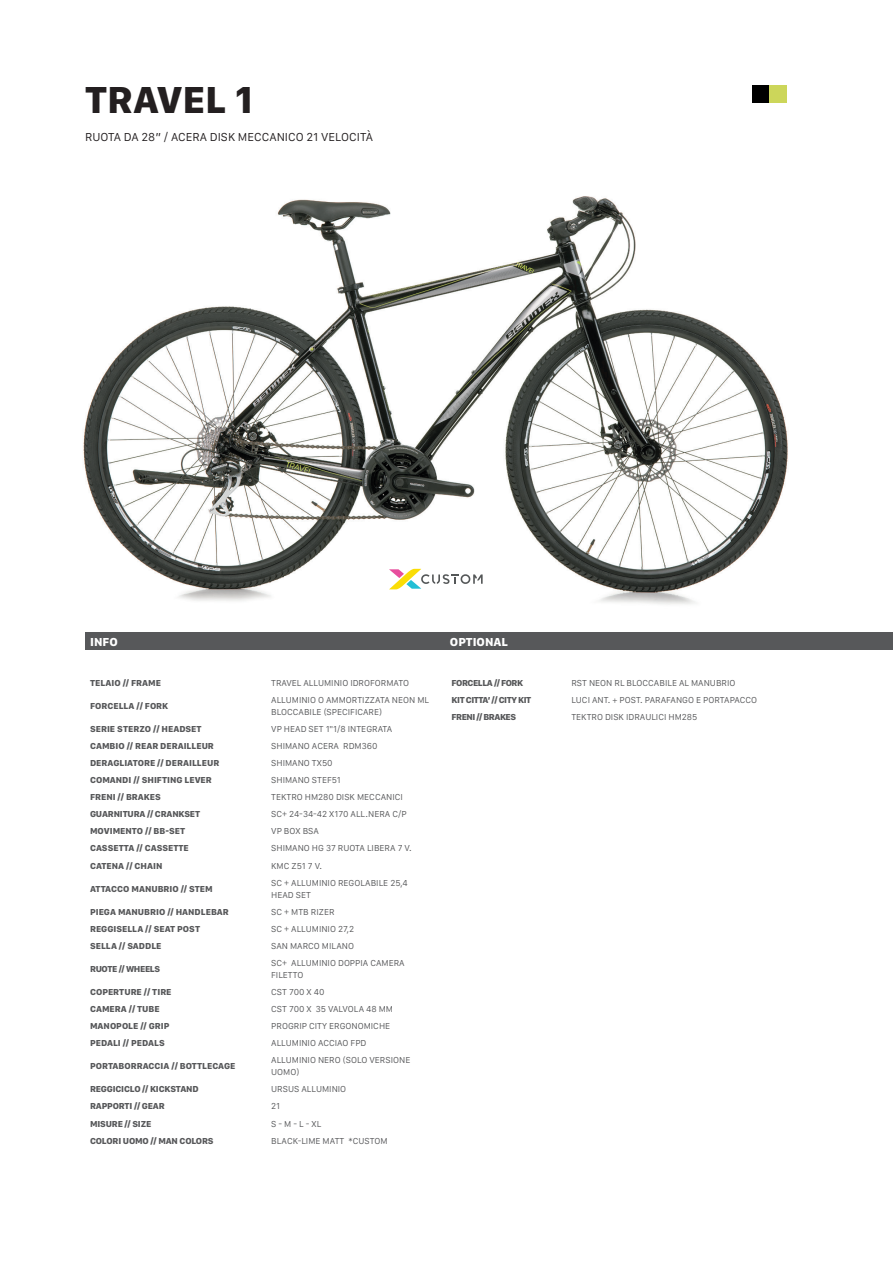
<style>
.page{position:relative;width:893px;height:1263px;background:#fff}
.page>*{position:absolute;margin:0;border:0;box-sizing:border-box;transform-origin:0 0}
.t1{font:800 39px "San Francisco Text";color:#231f20}
.t2{font:12px "San Francisco Text";color:#231f20}
.t3{font:800 12px "San Francisco Text";color:#fff}
.t4{font:9px/12px "San Francisco Text";color:#57585a}
.t5{font:800 9px "San Francisco Text";color:#57585a}
.t6{font:800 9px "San Francisco Text";letter-spacing:-.02em;color:#57585a}
.t7{font:800 9px "San Francisco Text";letter-spacing:-.05em;color:#57585a}
.t8{font:800 9px "San Francisco Text";letter-spacing:-.045em;color:#57585a}
.t9{font:800 9px "San Francisco Text";letter-spacing:-.04em;color:#57585a}
</style>
<div class="page">
<div style="left:85px;top:632px;width:808px;height:18px;background:#57585a"></div>
<div style="left:753px;top:85px;width:17px;height:17px;background:#000"></div>
<div style="left:770px;top:85px;width:17px;height:17px;background:#ccd65a"></div>
<img style="left:83px;top:196px;width:705px;height:409px">
<svg style="left:389px;top:569px;width:94px;height:20px"></svg>
<p class="t1" style="left:85px;top:75px;width:170px">TRAVEL 1</p>
<p class="t2" style="left:85px;top:130px;width:289px">RUOTA DA 28” / ACERA DISK MECCANICO 21 VELOCITÀ</p>
<p class="t3" style="left:90px;top:634px;width:29px">INFO</p>
<p class="t3" style="left:450px;top:634px;width:60px">OPTIONAL</p>
<p class="t7" style="left:452px;top:677px;width:73px">FORCELLA // FORK</p>
<p class="t4" style="left:571px;top:677px;width:166px">RST NEON RL BLOCCABILE AL MANUBRIO</p>
<p class="t8" style="left:452px;top:694px;width:81px">KIT CITTA’ // CITY KIT</p>
<p class="t4" style="left:571px;top:694px;width:187px">LUCI ANT. + POST. PARAFANGO E PORTAPACCO</p>
<p class="t7" style="left:452px;top:711px;width:66px">FRENI // BRAKES</p>
<p class="t4" style="left:571px;top:711px;width:128px">TEKTRO DISK IDRAULICI HM285</p>
<p class="t5" style="left:90px;top:677px;width:72px">TELAIO // FRAME</p>
<p class="t4" style="left:271px;top:677px;width:139px">TRAVEL ALLUMINIO IDROFORMATO</p>
<p class="t5" style="left:90px;top:700px;width:80px">FORCELLA // FORK</p>
<p class="t4" style="left:271px;top:694px;width:159px">ALLUMINIO O AMMORTIZZATA NEON ML<br>BLOCCABILE (SPECIFICARE)</p>
<p class="t5" style="left:90px;top:723px;width:113px">SERIE STERZO // HEADSET</p>
<p class="t4" style="left:271px;top:723px;width:123px">VP HEAD SET 1"1/8 INTEGRATA</p>
<p class="t5" style="left:90px;top:740px;width:125px">CAMBIO // REAR DERAILLEUR</p>
<p class="t4" style="left:271px;top:741px;width:108px">SHIMANO ACERA RDM360</p>
<p class="t5" style="left:90px;top:757px;width:131px">DERAGLIATORE // DERAILLEUR</p>
<p class="t4" style="left:271px;top:758px;width:63px">SHIMANO TX50</p>
<p class="t5" style="left:90px;top:774px;width:123px">COMANDI // SHIFTING LEVER</p>
<p class="t4" style="left:271px;top:775px;width:71px">SHIMANO STEF51</p>
<p class="t5" style="left:90px;top:791px;width:72px">FRENI // BRAKES</p>
<p class="t4" style="left:271px;top:792px;width:133px">TEKTRO HM280 DISK MECCANICI</p>
<p class="t6" style="left:90px;top:809px;width:112px">GUARNITURA // CRANKSET</p>
<p class="t4" style="left:271px;top:809px;width:137px">SC+ 24-34-42 X170 ALL.NERA C/P</p>
<p class="t5" style="left:90px;top:826px;width:97px">MOVIMENTO // BB-SET</p>
<p class="t4" style="left:271px;top:826px;width:49px">VP BOX BSA</p>
<p class="t5" style="left:90px;top:843px;width:100px">CASSETTA // CASSETTE</p>
<p class="t4" style="left:271px;top:843px;width:142px">SHIMANO HG 37 RUOTA LIBERA 7 V.</p>
<p class="t5" style="left:90px;top:860px;width:74px">CATENA // CHAIN</p>
<p class="t4" style="left:271px;top:860px;width:52px">KMC Z51 7 V.</p>
<p class="t5" style="left:90px;top:883px;width:124px">ATTACCO MANUBRIO // STEM</p>
<p class="t4" style="left:271px;top:877px;width:138px">SC + ALLUMINIO REGOLABILE 25,4<br>HEAD SET</p>
<p class="t5" style="left:90px;top:906px;width:140px">PIEGA MANUBRIO // HANDLEBAR</p>
<p class="t4" style="left:271px;top:906px;width:65px">SC + MTB RIZER</p>
<p class="t5" style="left:90px;top:923px;width:112px">REGGISELLA // SEAT POST</p>
<p class="t4" style="left:271px;top:923px;width:84px">SC + ALLUMINIO 27,2</p>
<p class="t5" style="left:90px;top:940px;width:73px">SELLA // SADDLE</p>
<p class="t4" style="left:271px;top:940px;width:84px">SAN MARCO MILANO</p>
<p class="t9" style="left:90px;top:963px;width:72px">RUOTE // WHEELS</p>
<p class="t4" style="left:271px;top:957px;width:135px">SC+ ALLUMINIO DOPPIA CAMERA<br>FILETTO</p>
<p class="t5" style="left:90px;top:986px;width:83px">COPERTURE // TIRE</p>
<p class="t4" style="left:271px;top:987px;width:55px">CST 700 X 40</p>
<p class="t5" style="left:90px;top:1003px;width:71px">CAMERA // TUBE</p>
<p class="t4" style="left:271px;top:1004px;width:123px">CST 700 X 35 VALVOLA 48 MM</p>
<p class="t5" style="left:90px;top:1020px;width:81px">MANOPOLE // GRIP</p>
<p class="t4" style="left:271px;top:1021px;width:121px">PROGRIP CITY ERGONOMICHE</p>
<p class="t5" style="left:90px;top:1037px;width:76px">PEDALI // PEDALS</p>
<p class="t4" style="left:271px;top:1038px;width:97px">ALLUMINIO ACCIAO FPD</p>
<p class="t5" style="left:90px;top:1060px;width:147px">PORTABORRACCIA // BOTTLECAGE</p>
<p class="t4" style="left:271px;top:1055px;width:141px">ALLUMINIO NERO (SOLO VERSIONE<br>UOMO)</p>
<p class="t6" style="left:90px;top:1084px;width:110px">REGGICICLO // KICKSTAND</p>
<p class="t4" style="left:271px;top:1084px;width:77px">URSUS ALLUMINIO</p>
<p class="t6" style="left:90px;top:1101px;width:76px">RAPPORTI // GEAR</p>
<p class="t4" style="left:271px;top:1101px;width:11px">21</p>
<p class="t6" style="left:90px;top:1118px;width:63px">MISURE // SIZE</p>
<p class="t4" style="left:271px;top:1118px;width:52px">S - M - L - XL</p>
<p class="t6" style="left:90px;top:1135px;width:125px">COLORI UOMO // MAN COLORS</p>
<p class="t4" style="left:271px;top:1135px;width:118px">BLACK-LIME MATT *CUSTOM</p>
</div>
